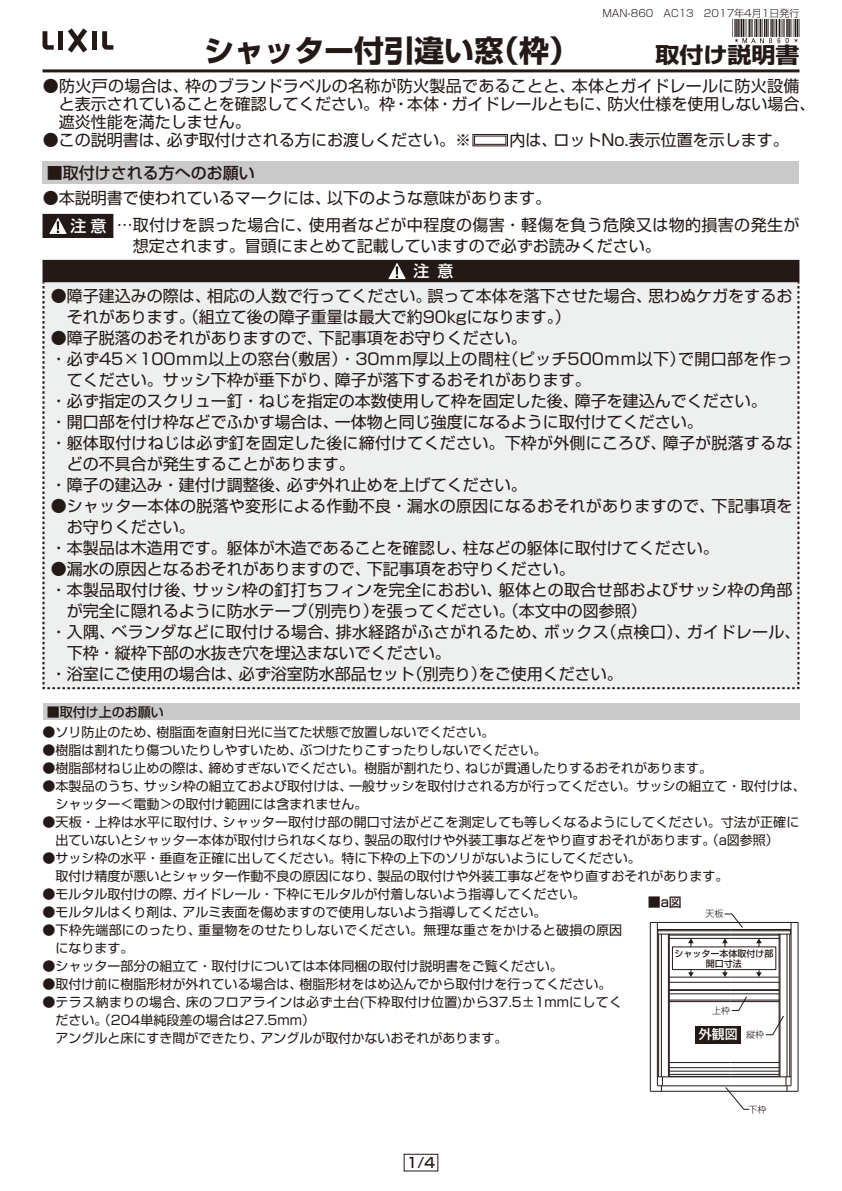
<style>
.page{position:relative;width:842px;height:1191px;background:#fff}
.page>*{position:absolute;margin:0;border:0;box-sizing:border-box;transform-origin:0 0}
.t1{font:30px "Shin Go Pro Bold 90 pv RKSJ H";color:#231916}
.t2{font:21.6px "Shin Go Pro Bold 90 pv RKSJ H";color:#231916;scale:1.11 1}
.t3{font:16px/18px "Shin Go Pro Regular 90 pv RKSJ H";color:#231916}
.t4{font:16px/21px "Shin Go Pro Regular 90 pv RKSJ H";letter-spacing:.025em;color:#231916}
.t5{font:16px "Shin Go Pro Regular 90 pv RKSJ H";letter-spacing:.02em;color:#231916}
.t6{font:16px "Shin Go Pro Medium 90 pv RKSJ H";color:#231916}
.t7{font:16px "Shin Go Pro Medium 90 pv RKSJ H";color:#fff}
.t8{font:14px "Shin Go Pro Medium 90 pv RKSJ H";color:#231916}
.t9{font:13px/18px "Shin Go Pro Regular 90 pv RKSJ H";color:#231916}
.t10{font:13px/18px "Shin Go Pro Regular 90 pv RKSJ H";letter-spacing:.02em;color:#231916}
.t11{font:13px "Shin Go Pro Medium 90 pv RKSJ H";color:#231916}
.t12{font:13px "Shin Go Pro Medium 90 pv RKSJ H";color:#fff}
.t13{font:10px "Shin Go Pro Light 90 pv RKSJ H";color:#231916}
.t14{font:9px/10px "Shin Go Pro Medium 90 pv RKSJ H";color:#231916;text-align:center}
.t15{font:9px "Shin Go Pro Light 90 pv RKSJ H";color:#231916}
</style>
<div class="page">
<div style="left:404px;top:1154px;width:34px;height:17px;border:1px solid #231916"></div>
<div style="left:44px;top:215px;width:68px;height:22px;background:#231916"></div>
<svg style="left:49px;top:218px;width:18px;height:16px"></svg>
<div style="left:43px;top:214px;width:70px;height:24px;border:2px solid #231916"></div>
<div style="left:42px;top:259px;width:758px;height:431px;background:#eeefef"></div>
<hr style="left:43px;top:69px;width:756px;height:3px;background:#231916">
<div style="left:473px;top:134px;width:35px;height:12px;border:1px solid #231916"></div>
<div style="left:474px;top:136px;width:32px;height:9px;border:1px solid #231916"></div>
<div style="left:43px;top:162px;width:756px;height:22px;background:#c9c9ca"></div>
<div style="left:43px;top:703px;width:756px;height:17px;background:#c9c9ca"></div>
<hr style="left:662px;top:1085px;width:68px;height:1px;background:#231916">
<hr style="left:650px;top:922px;width:1px;height:169px;background:#231916">
<hr style="left:657px;top:922px;width:1px;height:155px;background:#231916">
<hr style="left:669px;top:1074px;width:61px;height:1px;background:#231916">
<hr style="left:669px;top:1071px;width:61px;height:1px;background:#231916">
<hr style="left:669px;top:1067px;width:61px;height:1px;background:#231916">
<hr style="left:669px;top:1062px;width:61px;height:1px;background:#231916">
<hr style="left:669px;top:1076px;width:61px;height:1px;background:#231916">
<hr style="left:669px;top:982px;width:61px;height:1px;background:#231916">
<hr style="left:669px;top:989px;width:61px;height:1px;background:#231916">
<hr style="left:669px;top:990px;width:61px;height:1px;background:#231916">
<hr style="left:669px;top:993px;width:61px;height:1px;background:#231916">
<hr style="left:669px;top:1000px;width:61px;height:1px;background:#231916">
<hr style="left:669px;top:1001px;width:61px;height:1px;background:#231916">
<hr style="left:669px;top:938px;width:61px;height:1px;background:#231916">
<hr style="left:669px;top:935px;width:61px;height:1px;background:#231916">
<hr style="left:669px;top:933px;width:61px;height:1px;background:#231916">
<hr style="left:658px;top:930px;width:72px;height:1px;background:#231916">
<hr style="left:650px;top:922px;width:148px;height:1px;background:#231916">
<hr style="left:670px;top:976px;width:60px;height:1px;background:#231916">
<hr style="left:730px;top:1085px;width:56px;height:1px;background:#231916">
<hr style="left:798px;top:922px;width:1px;height:169px;background:#231916">
<hr style="left:791px;top:922px;width:1px;height:155px;background:#231916">
<hr style="left:650px;top:1091px;width:148px;height:1px;background:#231916">
<hr style="left:730px;top:1074px;width:49px;height:1px;background:#231916">
<hr style="left:730px;top:1071px;width:49px;height:1px;background:#231916">
<hr style="left:730px;top:1067px;width:49px;height:1px;background:#231916">
<hr style="left:730px;top:1062px;width:49px;height:1px;background:#231916">
<hr style="left:730px;top:1076px;width:49px;height:1px;background:#231916">
<hr style="left:730px;top:982px;width:49px;height:1px;background:#231916">
<hr style="left:730px;top:989px;width:49px;height:1px;background:#231916">
<hr style="left:730px;top:990px;width:49px;height:1px;background:#231916">
<hr style="left:730px;top:993px;width:49px;height:1px;background:#231916">
<hr style="left:730px;top:1000px;width:49px;height:1px;background:#231916">
<hr style="left:730px;top:1001px;width:49px;height:1px;background:#231916">
<hr style="left:730px;top:938px;width:49px;height:1px;background:#231916">
<hr style="left:730px;top:935px;width:49px;height:1px;background:#231916">
<hr style="left:730px;top:933px;width:49px;height:1px;background:#231916">
<hr style="left:730px;top:930px;width:60px;height:1px;background:#231916">
<hr style="left:657px;top:929px;width:134px;height:1px;background:#231916">
<hr style="left:730px;top:976px;width:49px;height:1px;background:#231916">
<svg style="left:657px;top:928px;width:13px;height:163px"></svg>
<svg style="left:731px;top:996px;width:16px;height:14px"></svg>
<svg style="left:725px;top:1087px;width:25px;height:22px"></svg>
<svg style="left:724px;top:913px;width:19px;height:15px"></svg>
<hr style="left:725px;top:942px;width:1px;height:31px;background:#231916">
<svg style="left:722px;top:972px;width:6px;height:5px"></svg>
<svg style="left:722px;top:938px;width:6px;height:5px"></svg>
<svg style="left:756px;top:928px;width:36px;height:163px"></svg>
<hr style="left:690px;top:942px;width:1px;height:31px;background:#231916">
<svg style="left:688px;top:972px;width:6px;height:5px"></svg>
<svg style="left:688px;top:938px;width:6px;height:5px"></svg>
<div style="left:695px;top:1026px;width:46px;height:17px;background:#231916"></div>
<div style="left:672px;top:947px;width:104px;height:22px;background:#fff"></div>
<div style="left:672px;top:946px;width:104px;height:24px;border:1px solid #231916"></div>
<svg style="left:732px;top:19px;width:67px;height:24px"></svg>
<svg style="left:43px;top:31px;width:11px;height:19px"></svg>
<svg style="left:102px;top:31px;width:11px;height:19px"></svg>
<div style="left:58px;top:31px;width:5px;height:19px;background:#231916"></div>
<hr style="left:92px;top:31px;width:4px;height:19px;background:#231916">
<svg style="left:68px;top:28px;width:19px;height:25px"></svg>
<h1 class="t1" style="left:204px;top:40px;width:376px">シャッター付引違い窓（枠）</h1>
<p class="t13" style="left:602px;top:10px;width:198px">MAN-860　AC13　2017年4月1日発行</p>
<h2 class="t2" style="left:655px;top:47px;width:131px">取付け説明書</h2>
<p class="t3" style="left:59px;top:79px;width:758px;text-indent:-16px">●防火戸の場合は、枠のブランドラベルの名称が防火製品であることと、本体とガイドレールに防火設備と表示されていることを確認してください。枠・本体・ガイドレールともに、防火仕様を使用しない場合、遮炎性能を満たしません。</p>
<p class="t3" style="left:43px;top:133px;width:430px">●この説明書は、必ず取付けされる方にお渡しください。※</p>
<p class="t3" style="left:509px;top:133px;width:281px">内は、ロットNo.表示位置を示します。</p>
<p class="t6" style="left:47px;top:167px;width:210px">■取付けされる方へのお願い</p>
<p class="t3" style="left:43px;top:191px;width:510px">●本説明書で使われているマークには、以下のような意味があります。</p>
<p class="t7" style="left:70px;top:220px;width:37px">注意</p>
<p class="t4" style="left:133px;top:217px;width:668px;text-indent:-16px">… 取付けを誤った場合に、使用者などが中程度の傷害・軽傷を負う危険又は物的損害の発生が想定されます。冒頭にまとめて記載していますので必ずお読みください。</p>
<p class="t7" style="left:413px;top:265px;width:41px">注意</p>
<p class="t3" style="left:67px;top:287px;width:727px;line-height:21px;text-indent:-16px">●障子建込みの際は、相応の人数で行ってください。誤って本体を落下させた場合、思わぬケガをするおそれがあります。（組立て後の障子重量は最大で約90kgになります。）</p>
<p class="t3" style="left:51px;top:331px;width:477px">●障子脱落のおそれがありますので、下記事項をお守りください。</p>
<p class="t4" style="left:51px;top:350px;width:743px">・ 必ず45×100ｍｍ以上の窓台（敷居）・30ｍｍ厚以上の間柱（ピッチ500ｍｍ以下）で開口部を作っ</p>
<p class="t3" style="left:67px;top:373px;width:525px">てください。サッシ下枠が垂下がり、障子が落下するおそれがあります。</p>
<p class="t3" style="left:51px;top:394px;width:717px">・必ず指定のスクリュー釘・ねじを指定の本数使用して枠を固定した後、障子を建込んでください。</p>
<p class="t3" style="left:51px;top:415px;width:653px">・開口部を付け枠などでふかす場合は、一体物と同じ強度になるように取付けてください。</p>
<p class="t3" style="left:51px;top:436px;width:743px">・ 躯体取付けねじは必ず釘を固定した後に締付けてください。下枠が外側にころび、障子が脱落するな</p>
<p class="t3" style="left:67px;top:457px;width:289px">どの不具合が発生することがあります。</p>
<p class="t3" style="left:51px;top:478px;width:477px">・障子の建込み・建付け調整後、必ず外れ止めを上げてください。</p>
<p class="t3" style="left:51px;top:499px;width:743px">● シャッター本体の脱落や変形による作動不良・漏水の原因になるおそれがありますので、下記事項を</p>
<p class="t3" style="left:67px;top:520px;width:129px">お守りください。</p>
<p class="t3" style="left:51px;top:541px;width:669px">・本製品は木造用です。躯体が木造であることを確認し、柱などの躯体に取付けてください。</p>
<p class="t3" style="left:51px;top:562px;width:525px">●漏水の原因となるおそれがありますので、下記事項をお守りください。</p>
<p class="t5" style="left:51px;top:584px;width:743px">・ 本製品取付け後、サッシ枠の釘打ちフィンを完全におおい、躯体との取合せ部およびサッシ枠の角部</p>
<p class="t3" style="left:67px;top:604px;width:581px">が完全に隠れるように防水テープ（別売り）を張ってください。（本文中の図参照）</p>
<p class="t5" style="left:51px;top:626px;width:751px">・ 入隅、ベランダなどに取付ける場合、排水経路がふさがれるため、ボックス（点検口）、ガイドレール、</p>
<p class="t3" style="left:67px;top:646px;width:385px">下枠・縦枠下部の水抜き穴を埋込まないでください。</p>
<p class="t3" style="left:51px;top:667px;width:573px">・浴室にご使用の場合は、必ず浴室防水部品セット（別売り）をご使用ください。</p>
<p class="t11" style="left:47px;top:707px;width:118px">■取付け上のお願い</p>
<p class="t9" style="left:43px;top:725px;width:453px">●ソリ防止のため、樹脂面を直射日光に当てた状態で放置しないでください。</p>
<p class="t9" style="left:43px;top:743px;width:505px">●樹脂は割れたり傷ついたりしやすいため、ぶつけたりこすったりしないでください。</p>
<p class="t9" style="left:43px;top:761px;width:671px">● 樹脂部材ねじ止めの際は、締めすぎないでください。樹脂が割れたり、ねじが貫通したりするおそれがあります。</p>
<p class="t9" style="left:56px;top:779px;width:752px;text-indent:-13px">● 本製品のうち、サッシ枠の組立ておよび取付けは、一般サッシを取付けされる方が行ってください。サッシの組立て・取付けは、シャッター＜電動＞の取付け範囲には含まれません。</p>
<p class="t9" style="left:43px;top:815px;width:758px;text-align:center">● 天板・上枠は水平に取付け、シャッター取付け部の開口寸法がどこを測定しても等しくなるようにしてください。寸法が正確に出ていないとシャッター本体が取付けられなくなり、製品の取付けや外装工事などをやり直すおそれがあります。（a図参照）</p>
<p class="t9" style="left:43px;top:851px;width:687px">● サッシ枠の水平・垂直を正確に出してください。特に下枠の上下のソリがないようにしてください。<br>　取付け精度が悪いとシャッター作動不良の原因になり、製品の取付けや外装工事などをやり直すおそれがあります。</p>
<p class="t9" style="left:43px;top:887px;width:544px">●モルタル取付けの際、ガイドレール・下枠にモルタルが付着しないよう指導してください。</p>
<p class="t9" style="left:43px;top:905px;width:505px">●モルタルはくり剤は、アルミ表面を傷めますので使用しないよう指導してください。</p>
<p class="t10" style="left:56px;top:923px;width:568px;text-indent:-13px">● 下枠先端部にのったり、重量物をのせたりしないでください。無理な重さをかけると破損の原因になります。</p>
<p class="t9" style="left:43px;top:959px;width:521px">●シャッター部分の組立て・取付けについては本体同梱の取付け説明書をご覧ください。</p>
<p class="t9" style="left:43px;top:977px;width:570px">● 取付け前に樹脂形材が外れている場合は、樹脂形材をはめ込んでから取付けを行ってください。</p>
<p class="t9" style="left:56px;top:995px;width:568px;text-indent:-13px">●テラス納まりの場合、床のフロアラインは必ず土台(下枠取付け位置)から37.5±1mmにしてください。（204単純段差の場合は27.5mm）<br>アングルと床にすき間ができたり、アングルが取付かないおそれがあります。</p>
<p class="t11" style="left:648px;top:896px;width:36px">■a図</p>
<p class="t15" style="left:705px;top:910px;width:19px">天板</p>
<p class="t14" style="left:674px;top:950px;width:100px">シャッター本体取付け部開口寸法</p>
<p class="t15" style="left:712px;top:1006px;width:19px">上枠</p>
<p class="t12" style="left:699px;top:1029px;width:40px">外観図</p>
<p class="t15" style="left:746px;top:1031px;width:19px">縦枠</p>
<p class="t8" style="left:407px;top:1157px;width:30px">1/4</p>
<p class="t15" style="left:748px;top:1105px;width:19px">下枠</p>
</div>
